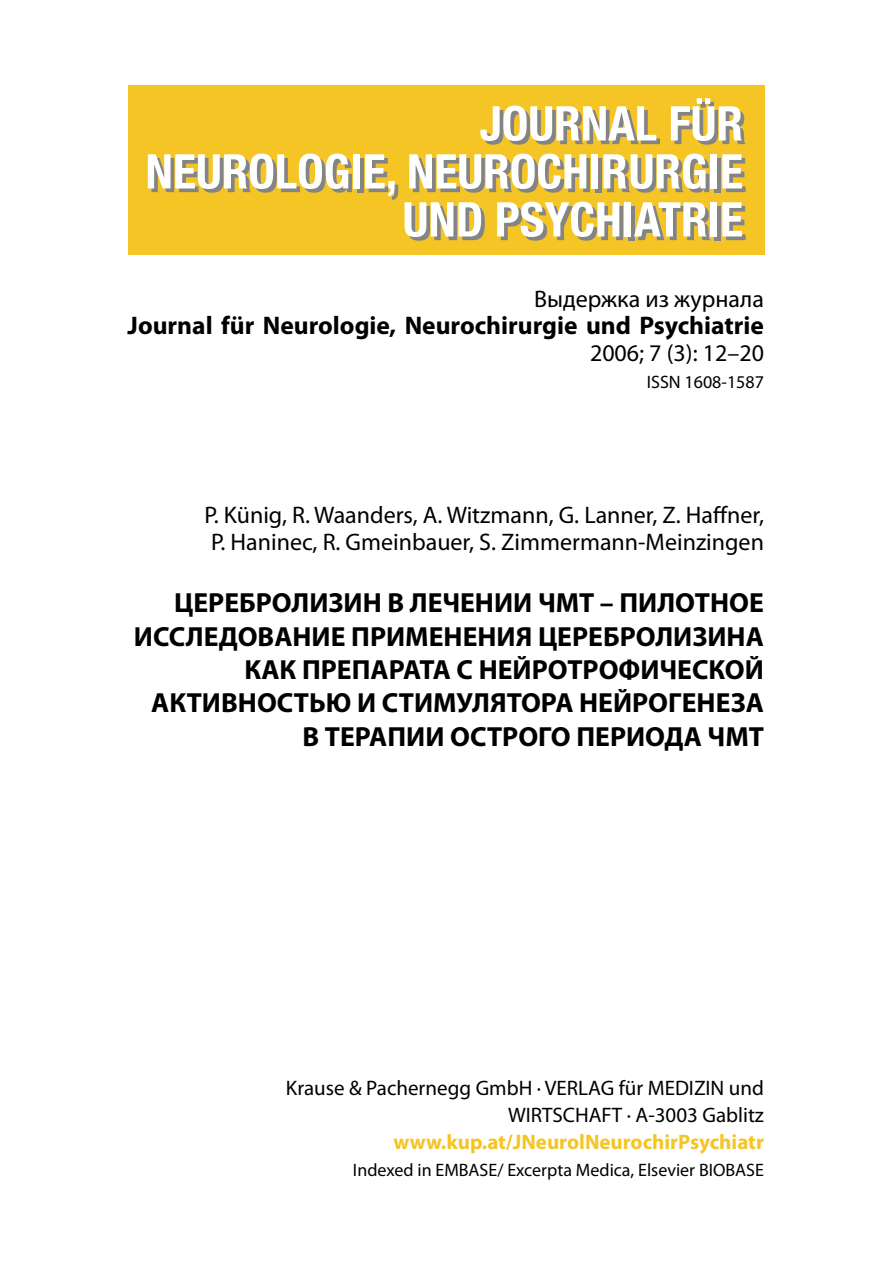
<style>
.page{position:relative;width:893px;height:1263px;background:#fff}
.page>*{position:absolute;margin:0;border:0;box-sizing:border-box;transform-origin:0 0}
.t1{font:700 27.75px/33.3px "Myriad Pro";color:#000;text-align:right}
.t2{font:700 25.5px "Myriad Pro";color:#000}
.t3{font:24px/27px "Myriad Pro";color:#000}
.t4{font:21px/27px "Myriad Pro";color:#000;text-align:right}
.t5{font:700 21px "Myriad Pro";color:#f4c525}
.t6{font:18px "Myriad Pro";color:#000}
</style>
<div class="page">
<div style="left:129px;top:85px;width:636px;height:169px;background:#f4c525"></div>
<div style="left:357px;top:158px;width:7px;height:34px;background:#848484"></div>
<div style="left:595px;top:158px;width:7px;height:34px;background:#848484"></div>
<div style="left:714px;top:158px;width:7px;height:34px;background:#848484"></div>
<div style="left:628px;top:206px;width:7px;height:34px;background:#848484"></div>
<div style="left:714px;top:206px;width:7px;height:34px;background:#848484"></div>
<svg style="left:480px;top:106px;width:180px;height:39px"></svg>
<svg style="left:671px;top:98px;width:75px;height:47px"></svg>
<svg style="left:148px;top:154px;width:204px;height:39px"></svg>
<div style="left:353px;top:154px;width:7px;height:34px;background:#fff"></div>
<svg style="left:365px;top:154px;width:33px;height:46px"></svg>
<svg style="left:409px;top:154px;width:181px;height:39px"></svg>
<div style="left:591px;top:154px;width:7px;height:34px;background:#fff"></div>
<svg style="left:603px;top:154px;width:106px;height:39px"></svg>
<div style="left:710px;top:154px;width:7px;height:34px;background:#fff"></div>
<svg style="left:722px;top:154px;width:24px;height:38px"></svg>
<svg style="left:405px;top:202px;width:80px;height:39px"></svg>
<svg style="left:497px;top:202px;width:126px;height:39px"></svg>
<div style="left:624px;top:202px;width:7px;height:34px;background:#fff"></div>
<svg style="left:634px;top:202px;width:76px;height:38px"></svg>
<div style="left:710px;top:202px;width:7px;height:34px;background:#fff"></div>
<svg style="left:722px;top:202px;width:24px;height:38px"></svg>
<p class="t3" style="left:534px;top:285px;width:231px">Выдержка из журнала</p>
<p class="t2" style="left:128px;top:309px;width:638px">Journal für Neurologie, Neurochirurgie und Psychiatrie</p>
<p class="t3" style="left:590px;top:339px;width:175px">2006; 7 (3): 12–20</p>
<p class="t6" style="left:647px;top:371px;width:119px">ISSN 1608-1587</p>
<p class="t3" style="left:204px;top:501px;width:561px">P. Künig, R. Waanders, A. Witzmann, G. Lanner, Z. Haffner,<br>P. Haninec, R. Gmeinbauer, S. Zimmermann-Meinzingen</p>
<p class="t1" style="left:134px;top:585px;width:632px">ЦЕРЕБРОЛИЗИН В ЛЕЧЕНИИ ЧМТ – ПИЛОТНОЕ ИССЛЕДОВАНИЕ ПРИМЕНЕНИЯ ЦЕРЕБРОЛИЗИНА КАК ПРЕПАРАТА С НЕЙРОТРОФИЧЕСКОЙ АКТИВНОСТЬЮ И СТИМУЛЯТОРА НЕЙРОГЕНЕЗА В ТЕРАПИИ ОСТРОГО ПЕРИОДА ЧМТ</p>
<p class="t4" style="left:286px;top:1074px;width:480px">Krause &amp; Pachernegg GmbH · VERLAG für MEDIZIN und<br>WIRTSCHAFT · A-3003 Gablitz</p>
<p class="t5" style="left:393px;top:1129px;width:372px">www.kup.at/JNeurolNeurochirPsychiatr</p>
<p class="t6" style="left:353px;top:1159px;width:413px">Indexed in EMBASE/ Excerpta Medica, Elsevier BIOBASE</p>
</div>
